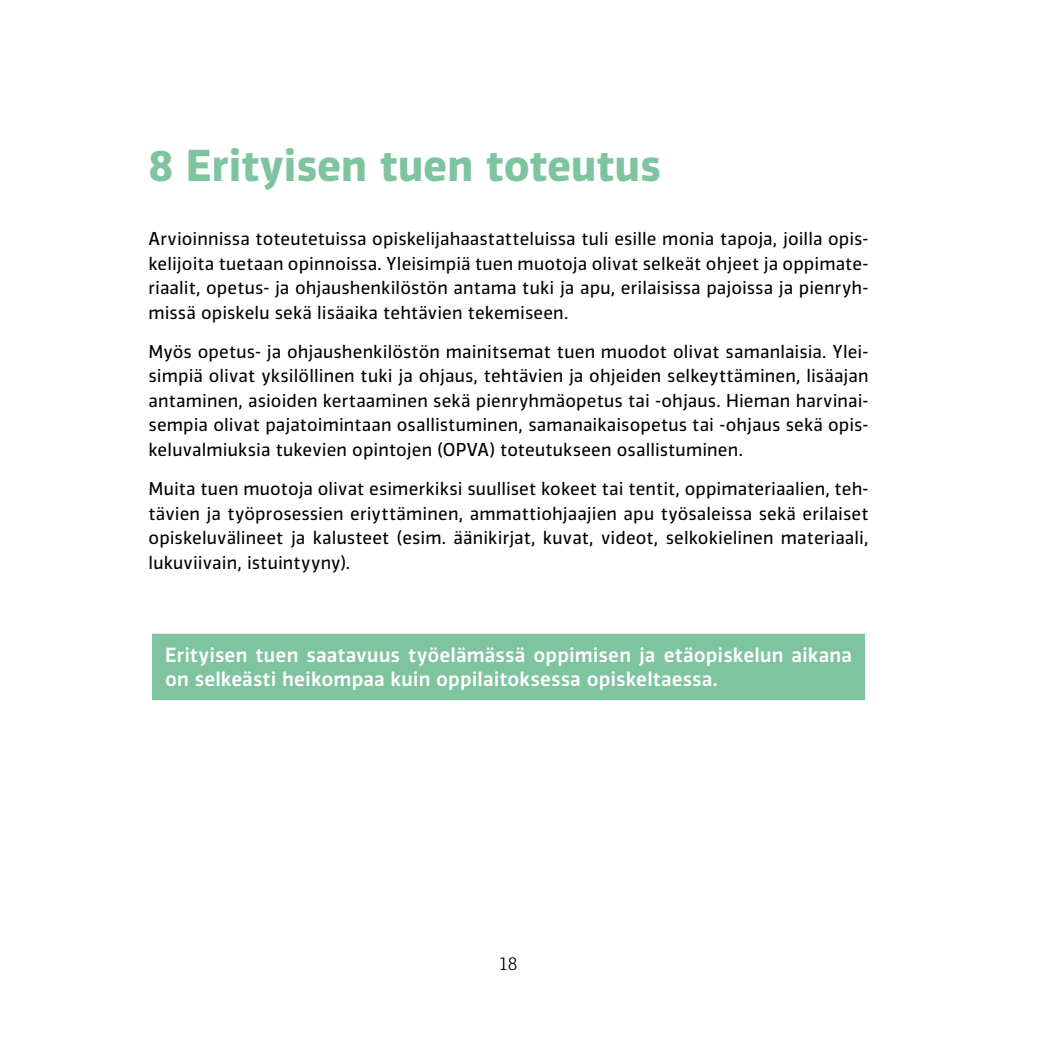
<style>
.page{position:relative;width:1042px;height:1042px;background:#fff}
.page>*{position:absolute;margin:0;border:0;box-sizing:border-box;transform-origin:0 0}
.sisällysluettelo{font:700 42px "Vinkel";color:#7dc49f}
.musta_teksti{font:500 19.25px/24.5px "Vinkel";letter-spacing:.005em;color:#fff}
.musta_teksti-2{font:17.5px/24.5px "Vinkel";letter-spacing:.005em;color:#000;text-align:justify}
.t1{font:300 17.5px "Vinkel";color:#000}
</style>
<div class="page">
<div style="left:150px;top:632px;width:717px;height:69px;background:#7dc49f"></div>
<svg style="left:150px;top:632px;width:717px;height:2px"></svg>
<hr style="left:149px;top:634px;width:3px;height:66px;background:#fff">
<hr style="left:865px;top:634px;width:3px;height:66px;background:#fff">
<hr style="left:149px;top:700px;width:719px;height:2px;background:#fff">
<p class="sisällysluettelo" style="left:149px;top:137px;width:514px">8 Erityisen tuen toteutus</p>
<p class="musta_teksti-2" style="left:149px;top:227px;width:721px">Arvioinnissa toteutetuissa opiskelijahaastatteluissa tuli esille monia tapoja, joilla opis&shy;kelijoita tuetaan opinnoissa. Yleisimpiä tuen muotoja olivat selkeät ohjeet ja oppimate&shy;riaalit, opetus- ja ohjaushenkilöstön antama tuki ja apu, erilaisissa pajoissa ja pienryh&shy;missä opiskelu sekä lisäaika tehtävien tekemiseen.</p>
<p class="musta_teksti-2" style="left:149px;top:340px;width:721px">Myös opetus- ja ohjaushenkilöstön mainitsemat tuen muodot olivat samanlaisia. Ylei&shy;simpiä olivat yksilöllinen tuki ja ohjaus, tehtävien ja ohjeiden selkeyttäminen, lisäajan antaminen, asioiden kertaaminen sekä pienryhmäopetus tai -ohjaus. Hieman harvinai&shy;sempia olivat pajatoimintaan osallistuminen, samanaikaisopetus tai -ohjaus sekä opis&shy;keluvalmiuksia tukevien opintojen (OPVA) toteutukseen osallistuminen.</p>
<p class="musta_teksti-2" style="left:149px;top:477px;width:721px">Muita tuen muotoja olivat esimerkiksi suulliset kokeet tai tentit, oppimateriaalien, teh&shy;tävien ja työprosessien eriyttäminen, ammattiohjaajien apu työsaleissa sekä erilaiset opiskeluvälineet ja kalusteet (esim. äänikirjat, kuvat, videot, selkokielinen materiaali, lukuviivain, istuintyyny).</p>
<p class="musta_teksti" style="left:165px;top:643px;width:688px">Erityisen tuen saatavuus työelämässä oppimisen ja etäopiskelun aikana on selkeästi heikompaa kuin oppilaitoksessa opiskeltaessa.</p>
<p class="t1" style="left:499px;top:951px;width:20px">18</p>
</div>
